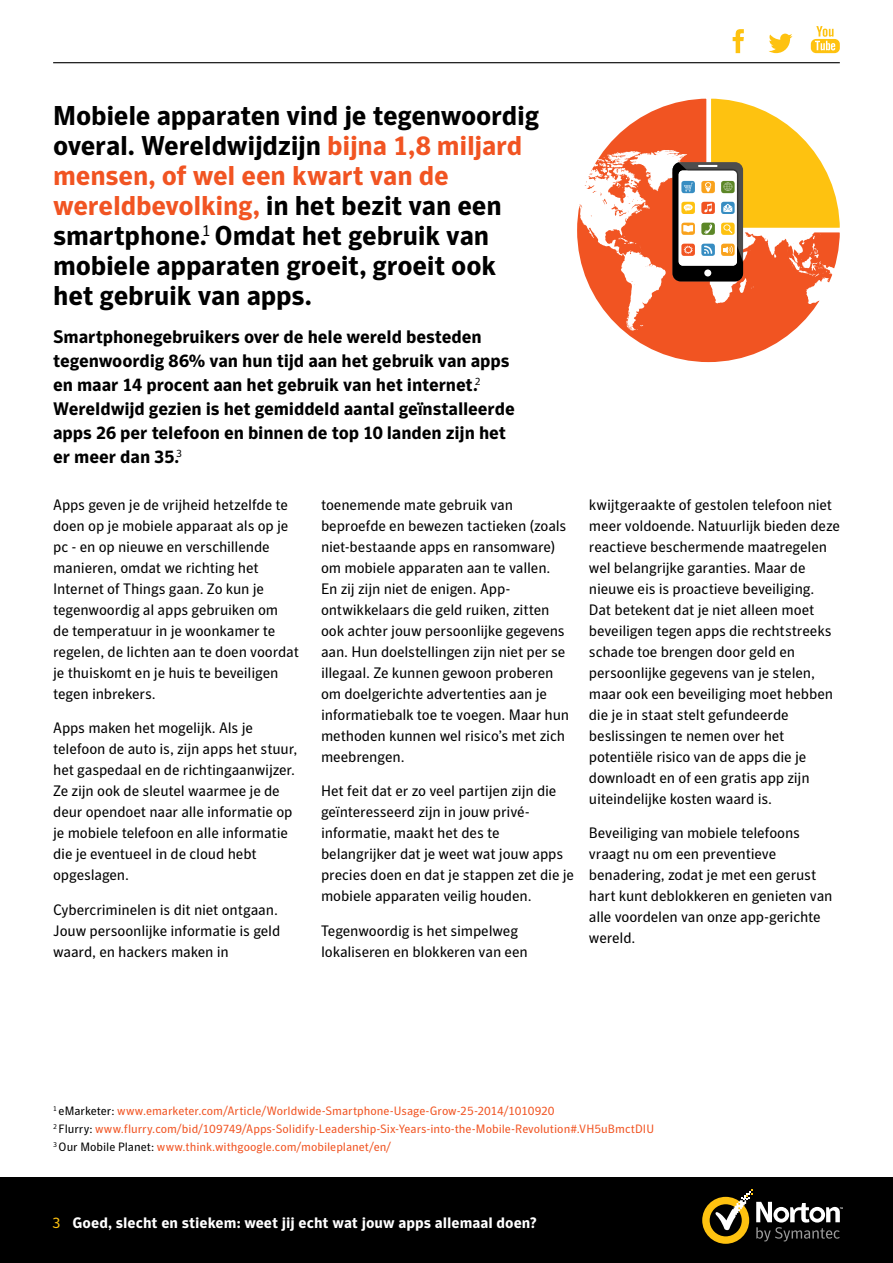
<style>
.page{position:relative;width:893px;height:1263px;background:#fff}
.page>*{position:absolute;margin:0;border:0;box-sizing:border-box;transform-origin:0 0}
.t1{font:700 27px/30px "Symantec Sans";letter-spacing:-.01em;color:#000}
.t2{font:700 18px/24px "Symantec Sans";letter-spacing:-.005em;color:#000}
.t3{font:15px/21px "Symantec Sans";letter-spacing:-.01em;color:#000}
.t4{font:700 15px "Symantec Sans";color:#fff}
.t5{font:12px/18px "Symantec Sans";color:#f15422}
.s1{color:#f15422}
.s2{color:#000}
.s3{font-weight:400;color:#fec210}
</style>
<div class="page">
<div style="left:0;top:1178px;width:893px;height:85px;background:#000"></div>
<hr style="left:53px;top:62px;width:787px;height:1px;background:#000">
<svg style="left:702px;top:1189px;width:141px;height:55px"></svg>
<svg style="left:733px;top:29px;width:11px;height:24px"></svg>
<svg style="left:769px;top:34px;width:23px;height:19px"></svg>
<svg style="left:811px;top:26px;width:29px;height:27px"></svg>
<svg style="left:604px;top:104px;width:189px;height:259px"></svg>
<svg style="left:577px;top:150px;width:253px;height:181px;fill:#f15422"></svg>
<svg style="left:672px;top:98px;width:168px;height:183px"></svg>
<p class="t1" style="left:53px;top:101px;width:488px">Mobiele apparaten vind je tegenwoordig overal. Wereldwijdzijn <span class="s1">bijna 1,8 miljard mensen, of wel een kwart van de wereldbevolking,</span> in het bezit van een smartphone.<sup>1</sup> Omdat het gebruik van mobiele apparaten groeit, groeit ook het gebruik van apps.</p>
<p class="t2" style="left:53px;top:325px;width:463px">Smartphonegebruikers over de hele wereld besteden tegenwoordig 86% van hun tijd aan het gebruik van apps en maar 14 procent aan het gebruik van het internet.<sup>2<br></sup>Wereldwijd gezien is het gemiddeld aantal geïnstalleerde apps 26 per telefoon en binnen de top 10 landen zijn het er meer dan 35.<sup>3</sup></p>
<p class="t3" style="left:53px;top:494px;width:247px">Apps geven je de vrijheid hetzelfde te doen op je mobiele apparaat als op je pc - en op nieuwe en verschillende manieren, omdat we richting het Internet of Things gaan. Zo kun je tegenwoordig al apps gebruiken om<br>de temperatuur in je woonkamer te regelen, de lichten aan te doen voordat je thuiskomt en je huis te beveiligen tegen inbrekers.</p>
<p class="t3" style="left:53px;top:717px;width:246px">Apps maken het mogelijk. Als je telefoon de auto is, zijn apps het stuur, het gaspedaal en de richtingaanwijzer.<br>Ze zijn ook de sleutel waarmee je de deur opendoet naar alle informatie op je mobiele telefoon en alle informatie die je eventueel in de cloud hebt opgeslagen.</p>
<p class="t3" style="left:53px;top:899px;width:229px">Cybercriminelen is dit niet ontgaan.<br>Jouw persoonlijke informatie is geld waard, en hackers maken in</p>
<p class="t3" style="left:321px;top:494px;width:250px">toenemende mate gebruik van beproefde en bewezen tactieken (zoals niet-bestaande apps en ransomware) om mobiele apparaten aan te vallen.<br>En zij zijn niet de enigen. App&shy;ontwikkelaars die geld ruiken, zitten ook achter jouw persoonlijke gegevens aan. Hun doelstellingen zijn niet per se illegaal. Ze kunnen gewoon proberen om doelgerichte advertenties aan je informatiebalk toe te voegen. Maar hun methoden kunnen wel risico’s met zich meebrengen.</p>
<p class="t3" style="left:321px;top:780px;width:255px">Het feit dat er zo veel partijen zijn die geïnteresseerd zijn in jouw privé&shy;informatie, maakt het des te belangrijker dat je weet wat jouw apps precies doen en dat je stappen zet die je mobiele apparaten veilig houden.</p>
<p class="t3" style="left:321px;top:920px;width:208px">Tegenwoordig is het simpelweg lokaliseren en blokkeren van een</p>
<p class="t3" style="left:589px;top:494px;width:253px">kwijtgeraakte of gestolen telefoon niet meer voldoende. Natuurlijk bieden deze reactieve beschermende maatregelen wel belangrijke garanties. Maar de nieuwe eis is proactieve beveiliging.<br>Dat betekent dat je niet alleen moet beveiligen tegen apps die rechtstreeks schade toe brengen door geld en persoonlijke gegevens van je stelen, maar ook een beveiliging moet hebben die je in staat stelt gefundeerde beslissingen te nemen over het potentiële risico van de apps die je downloadt en of een gratis app zijn uiteindelijke kosten waard is.</p>
<p class="t3" style="left:589px;top:822px;width:245px">Beveiliging van mobiele telefoons vraagt nu om een preventieve benadering, zodat je met een gerust hart kunt deblokkeren en genieten van alle voordelen van onze app-gerichte wereld.</p>
<p class="t5" style="left:53px;top:1102px;width:602px"><sup>1</sup> <span class="s2">eMarketer:</span> www.emarketer.com/Article/Worldwide-Smartphone-Usage-Grow-25-2014/1010920<br><sup>2</sup> <span class="s2">Flurry:</span> www.flurry.com/bid/109749/Apps-Solidify-Leadership-Six-Years-into-the-Mobile-Revolution#.VH5uBmctDIU<br><sup>3</sup> <span class="s2">Our Mobile Planet:</span> www.think.withgoogle.com/mobileplanet/en/</p>
<p class="t4" style="left:52px;top:1213px;width:486px"><span class="s3">3</span> Goed, slecht en stiekem: weet jij echt wat jouw apps allemaal doen?</p>
</div>
